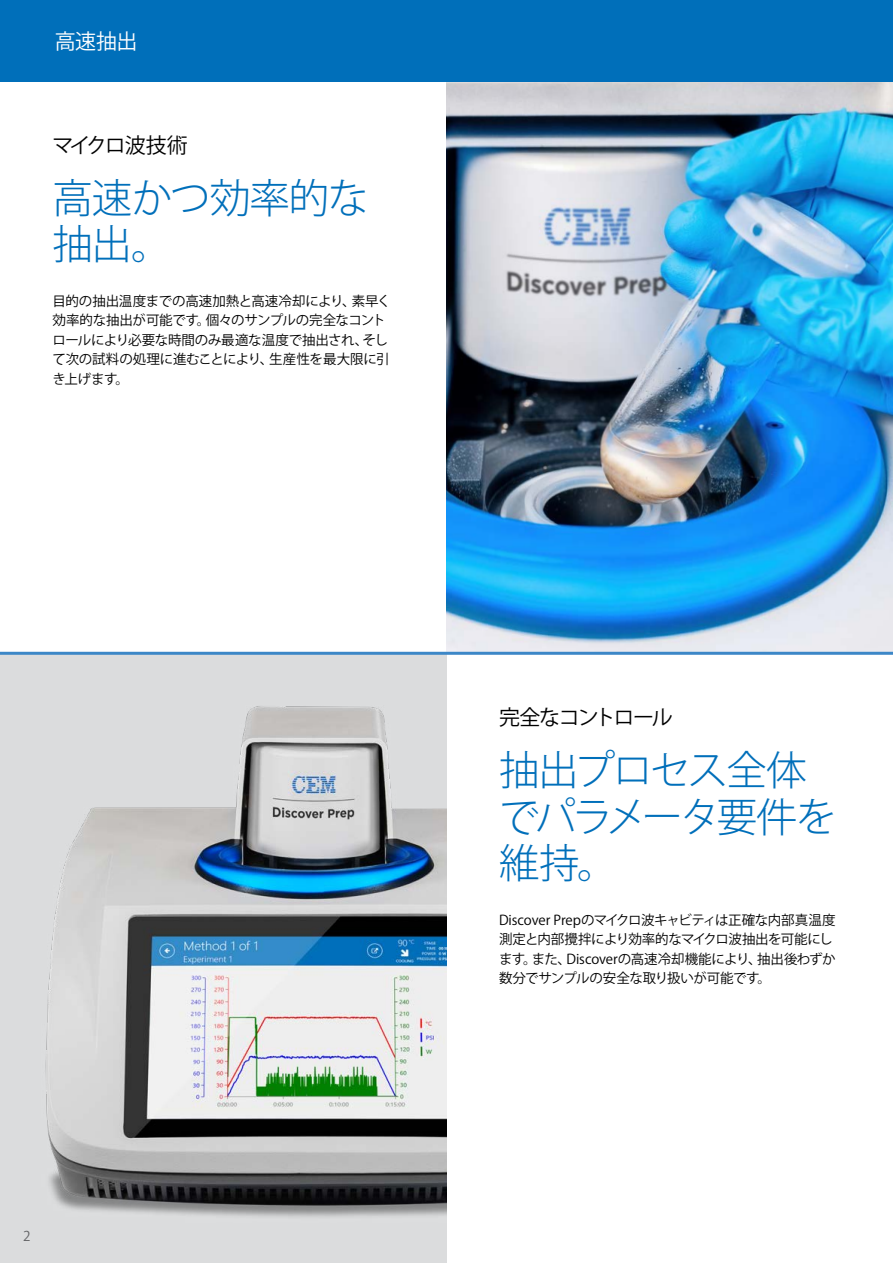
<style>
.page{position:relative;width:893px;height:1263px;background:#fff}
.page>*{position:absolute;margin:0;border:0;box-sizing:border-box;transform-origin:0 0}
.Page_Subject_Headlin{font:300 40.5px/46.5px "Koz Go Pro";letter-spacing:-.065em;color:#006fba}
.Page_Subject_Headlin-2{font:300 40.5px/46.5px "Koz Go Pro";letter-spacing:-.035em;color:#006fba}
.Subject_Headline_Bro{font:21px "Koz Go Pro";letter-spacing:-.085em;color:#000}
.Page_Header__blue_ba{font:21px "Koz Go Pro";color:#fff}
.Paragraph_Copy{font:13.5px/19.5px "Koz Go Pro";letter-spacing:-.02em;color:#000}
.Page_Number{font:13.5px "Koz Go Pro";color:#636466}
</style>
<div class="page">
<img style="left:0;top:655px;width:446px;height:608px">
<img style="left:446px;top:81px;width:447px;height:571px">
<div style="left:0;top:0;width:893px;height:81px;background:#006fba"></div>
<hr style="left:0;top:652px;width:893px;height:3px;background:#3c87c7">
<p class="Page_Header__blue_ba" style="left:55px;top:27px;width:84px">高速抽出</p>
<p class="Subject_Headline_Bro" style="left:53px;top:132px;width:137px">マイクロ波技術</p>
<p class="Page_Subject_Headlin-2" style="left:53px;top:175px;width:317px">高速かつ効率的な抽出。</p>
<p class="Paragraph_Copy" style="left:53px;top:291px;width:340px">目的の抽出温度までの高速加熱と高速冷却により、素早く効率的な抽出が可能です。個々のサンプルの完全なコントロールにより必要な時間のみ最適な温度で抽出され、そして次の試料の処理に進むことにより、生産性を最大限に引き上げます。</p>
<p class="Page_Number" style="left:23px;top:1227px;width:9px">2</p>
<p class="Subject_Headline_Bro" style="left:499px;top:704px;width:175px">完全なコントロール</p>
<p class="Page_Subject_Headlin" style="left:499px;top:747px;width:339px">抽出プロセス全体でパラメータ要件を維持。</p>
<p class="Paragraph_Copy" style="left:499px;top:910px;width:338px">Discover Prepのマイクロ波キャビティは正確な内部真温度測定と内部攪拌により効率的なマイクロ波抽出を可能にします。また、Discoverの高速冷却機能により、抽出後わずか数分でサンプルの安全な取り扱いが可能です。</p>
</div>
